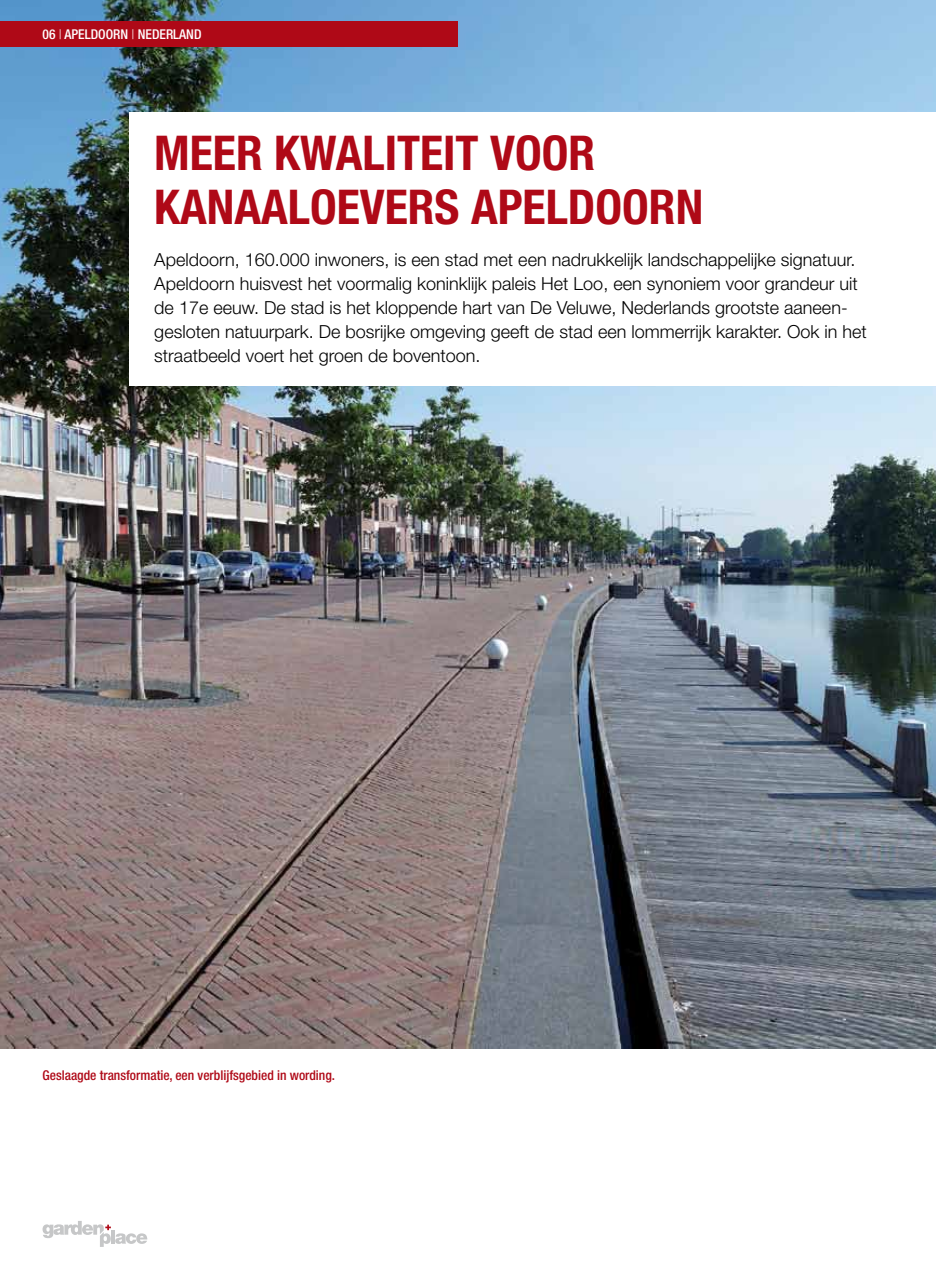
<style>
.page{position:relative;width:936px;height:1263px;background:#fff}
.page>*{position:absolute;margin:0;border:0;box-sizing:border-box;transform-origin:0 0}
.t1{font:700 condensed 48px/54px "Helvetica Neue LT Pro";color:#af0917}
.t2{font:300 18px/24px "Helvetica Neue LT Pro";color:#000}
.t3{font:500 condensed 13.5px "Helvetica Neue LT Pro";color:#af0917}
.t4{font:500 condensed 13.5px "Helvetica Neue LT Pro";color:#fff}
.s1{font-weight:300}
</style>
<div class="page">
<svg style="left:43px;top:1221px;width:104px;height:26px"></svg>
<img style="left:0;top:0;width:935px;height:1049px">
<div style="left:0;top:21px;width:457px;height:26px;background:#af0917"></div>
<div style="left:130px;top:112px;width:805px;height:274px;background:#fff"></div>
<p class="t4" style="left:43px;top:27px;width:160px">06 <span class="s1">|</span> Apeldoorn <span class="s1">|</span> Nederland</p>
<h1 class="t1" style="left:154px;top:127px;width:550px">MEER KWALITEIT VOOR -KANAALOEVERS APELDOO RN</h1>
<p class="t2" style="left:154px;top:247px;width:714px">Apeldoorn, 160.000 inwoners, is een stad met een nadrukkelijk landschappelijke signatuur.<br>Apeldoorn huisvest het voormalig koninklijk paleis Het Loo, een synoniem voor grandeur uit de 17e eeuw. De stad is het kloppende hart van De Veluwe, Nederlands grootste aaneen&shy;gesloten natuurpark. De bosrijke omgeving geeft de stad een lommerrijk karakter. Ook in het straatbeeld voert het groen de boventoon.</p>
<p class="t3" style="left:43px;top:1067px;width:294px">Geslaagde transformatie, een verblijfsgebied in wording.</p>
</div>
